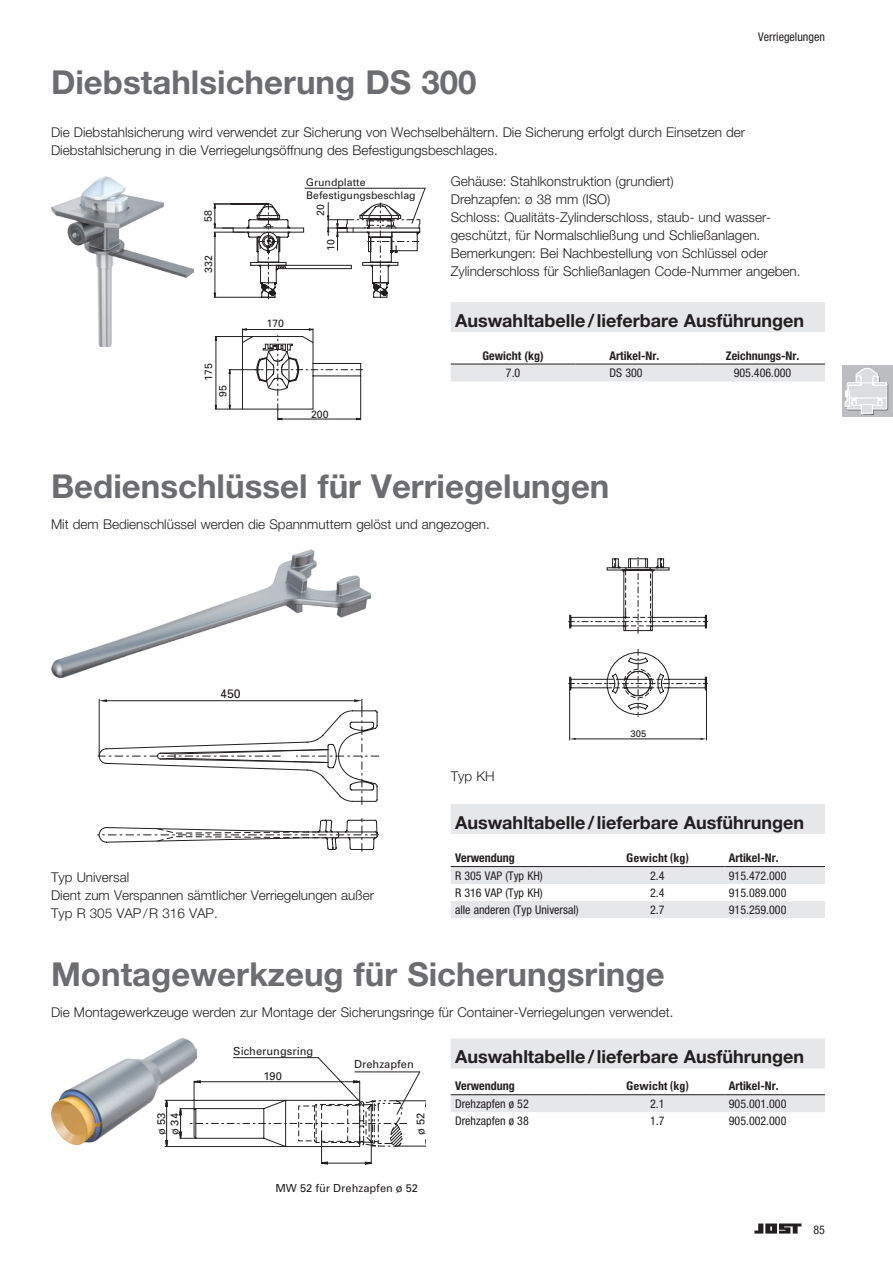
<style>
.page{position:relative;width:893px;height:1263px;background:#fff}
.page>*{position:absolute;margin:0;border:0;box-sizing:border-box;transform-origin:0 0}
.headline_grau{font:700 33px "Helvetica Neue LT";color:#6c6d70}
.subheadline_balken_g{font:700 18px "Helvetica Neue LT Pro";color:#231f20}
.fliesstext{font:300 13.5px/18px "Helvetica Neue LT Pro";color:#231f20}
.t1{font:12.3px "Univers";color:#231f20}
.tabelle_inhalt{font:condensed 12px "Helvetica Neue LT Pro";color:#231f20}
.tabelle_kopf{font:700 condensed 12px "Helvetica Neue LT Pro";color:#231f20}
.t2{font:700 condensed 12px "Univers";color:#231f20}
.kolumnentitel_-_rech{font:condensed 12px "Helvetica Neue LT Pro";color:#231f20}
.t3{font:11.1px/13.6px "Univers";color:#231f20}
.t4{font:10.5px/13.4px "Univers";color:#231f20}
.t5{font:9.45px "Univers";color:#231f20}
</style>
<div class="page">
<div style="left:842px;top:366px;width:51px;height:51px;background:#bcbdc0"></div>
<svg style="left:844px;top:367px;width:45px;height:48px"></svg>
<img style="left:754px;top:1224px;width:48px;height:9px">
<svg style="left:213px;top:188px;width:212px;height:232px"></svg>
<hr style="left:305px;top:188px;width:120px;height:1px;background:#231f20">
<div style="left:451px;top:302px;width:374px;height:30px;background:#e6e7e9"></div>
<div style="left:451px;top:365px;width:374px;height:16px;background:#e6e7e9"></div>
<hr style="left:451px;top:364px;width:124px;height:1px;background:#231f20">
<hr style="left:575px;top:364px;width:125px;height:1px;background:#231f20">
<hr style="left:700px;top:364px;width:125px;height:1px;background:#231f20">
<svg style="left:97px;top:699px;width:282px;height:152px"></svg>
<svg style="left:568px;top:557px;width:140px;height:183px"></svg>
<div style="left:451px;top:804px;width:374px;height:30px;background:#e6e7e9"></div>
<svg style="left:451px;top:867px;width:374px;height:51px"></svg>
<hr style="left:451px;top:866px;width:139px;height:1px;background:#231f20">
<hr style="left:590px;top:866px;width:135px;height:1px;background:#231f20">
<hr style="left:725px;top:866px;width:100px;height:1px;background:#231f20">
<svg style="left:165px;top:1057px;width:261px;height:107px"></svg>
<div style="left:451px;top:1038px;width:374px;height:30px;background:#e6e7e9"></div>
<div style="left:451px;top:1095px;width:374px;height:17px;background:#e6e7e9"></div>
<hr style="left:451px;top:1094px;width:139px;height:1px;background:#231f20">
<hr style="left:590px;top:1094px;width:135px;height:1px;background:#231f20">
<hr style="left:725px;top:1094px;width:100px;height:1px;background:#231f20">
<img style="left:51px;top:177px;width:143px;height:170px">
<img style="left:51px;top:550px;width:320px;height:127px">
<img style="left:51px;top:1038px;width:145px;height:106px">
<p class="headline_grau" style="left:51px;top:62px;width:427px">Diebstahlsicherung DS 300</p>
<p class="fliesstext" style="left:51px;top:123px;width:696px">Die Diebstahlsicherung wird verwendet zur Sicherung von Wechselbehältern. Die Sicherung erfolgt durch Einsetzen der<br>Diebstahlsicherung in die Verriegelungsöffnung des Befestigungsbeschlages.</p>
<p class="tabelle_inhalt" style="left:758px;top:30px;width:68px">Verriegelungen</p>
<p class="t4" style="left:201px;top:222px;width:13px;rotate:-90deg">58</p>
<p class="t4" style="left:202px;top:273px;width:19px;rotate:-90deg">332</p>
<p class="t4" style="left:202px;top:381px;width:19px;rotate:-90deg">175</p>
<p class="t4" style="left:216px;top:397px;width:13px;rotate:-90deg">95</p>
<p class="t4" style="left:306px;top:175px;width:111px">Grundplatte<br>Befestigungsbeschlag</p>
<p class="t4" style="left:313px;top:216px;width:13px;rotate:-90deg">20</p>
<p class="t4" style="left:324px;top:251px;width:13px;rotate:-90deg">10</p>
<p class="t4" style="left:267px;top:317px;width:19px">170</p>
<p class="t4" style="left:311px;top:407px;width:19px">200</p>
<p class="fliesstext" style="left:451px;top:172px;width:225px">Gehäuse: Stahlkonstruktion (grundiert)</p>
<p class="fliesstext" style="left:451px;top:190px;width:161px">Drehzapfen: ø 38 mm (ISO)</p>
<p class="fliesstext" style="left:451px;top:208px;width:322px">Schloss: Qualitäts-Zylinderschloss, staub- und wasser&shy;geschützt, für Normalschließung und Schließanlagen.</p>
<p class="fliesstext" style="left:451px;top:244px;width:351px">Bemerkungen: Bei Nachbestellung von Schlüssel oder<br>Zylinderschloss für Schließanlagen Code-Nummer angeben.</p>
<p class="subheadline_balken_g" style="left:455px;top:309px;width:351px">Auswahltabelle/lieferbare Ausführungen</p>
<p class="tabelle_kopf" style="left:483px;top:348px;width:62px">Gewicht (kg)</p>
<p class="tabelle_kopf" style="left:609px;top:348px;width:51px">Artikel-Nr.</p>
<p class="tabelle_kopf" style="left:726px;top:348px;width:75px">Zeichnungs-Nr.</p>
<p class="tabelle_inhalt" style="left:506px;top:366px;width:16px">7.0</p>
<p class="tabelle_inhalt" style="left:609px;top:366px;width:35px">DS 300</p>
<p class="tabelle_inhalt" style="left:734px;top:366px;width:59px">905.406.000</p>
<p class="headline_grau" style="left:51px;top:466px;width:560px">Bedienschlüssel für Verriegelungen</p>
<p class="fliesstext" style="left:51px;top:515px;width:440px">Mit dem Bedienschlüssel werden die Spannmuttern gelöst und angezogen.</p>
<p class="t1" style="left:220px;top:686px;width:22px">450</p>
<p class="fliesstext" style="left:51px;top:868px;width:80px">Typ Universal</p>
<p class="fliesstext" style="left:51px;top:886px;width:324px">Dient zum Verspannen sämtlicher Verriegelungen außer<br>Typ R 305 VAP/R 316 VAP.</p>
<p class="t5" style="left:631px;top:727px;width:17px">305</p>
<p class="fliesstext" style="left:451px;top:766px;width:45px">Typ KH</p>
<p class="subheadline_balken_g" style="left:455px;top:811px;width:351px">Auswahltabelle/lieferbare Ausführungen</p>
<p class="tabelle_kopf" style="left:455px;top:850px;width:61px">Verwendung</p>
<p class="t2" style="left:626px;top:851px;width:64px">Gewicht (kg)</p>
<p class="tabelle_kopf" style="left:729px;top:850px;width:51px">Artikel-Nr.</p>
<p class="tabelle_inhalt" style="left:455px;top:868px;width:89px">R 305 VAP (Typ KH)</p>
<p class="tabelle_inhalt" style="left:650px;top:868px;width:16px">2.4</p>
<p class="tabelle_inhalt" style="left:729px;top:868px;width:59px">915.472.000</p>
<p class="tabelle_inhalt" style="left:455px;top:885px;width:89px">R 316 VAP (Typ KH)</p>
<p class="tabelle_inhalt" style="left:650px;top:885px;width:16px">2.4</p>
<p class="tabelle_inhalt" style="left:729px;top:885px;width:59px">915.089.000</p>
<p class="tabelle_inhalt" style="left:455px;top:902px;width:125px">alle anderen (Typ Universal)</p>
<p class="tabelle_inhalt" style="left:650px;top:902px;width:16px">2.7</p>
<p class="tabelle_inhalt" style="left:729px;top:902px;width:59px">915.259.000</p>
<p class="headline_grau" style="left:51px;top:954px;width:615px">Montagewerkzeug für Sicherungsringe</p>
<p class="fliesstext" style="left:51px;top:1003px;width:624px">Die Montagewerkzeuge werden zur Montage der Sicherungsringe für Container-Verriegelungen verwendet.</p>
<p class="subheadline_balken_g" style="left:455px;top:1045px;width:351px">Auswahltabelle/lieferbare Ausführungen</p>
<p class="tabelle_kopf" style="left:455px;top:1078px;width:61px">Verwendung</p>
<p class="t2" style="left:626px;top:1079px;width:64px">Gewicht (kg)</p>
<p class="tabelle_kopf" style="left:729px;top:1078px;width:51px">Artikel-Nr.</p>
<p class="tabelle_inhalt" style="left:455px;top:1096px;width:75px">Drehzapfen ø 52</p>
<p class="tabelle_inhalt" style="left:650px;top:1096px;width:16px">2.1</p>
<p class="tabelle_inhalt" style="left:729px;top:1096px;width:59px">905.001.000</p>
<p class="tabelle_inhalt" style="left:455px;top:1114px;width:75px">Drehzapfen ø 38</p>
<p class="tabelle_inhalt" style="left:650px;top:1114px;width:16px">1.7</p>
<p class="tabelle_inhalt" style="left:729px;top:1114px;width:59px">905.002.000</p>
<p class="t3" style="left:233px;top:1044px;width:81px">Sicherungsring</p>
<p class="t3" style="left:354px;top:1057px;width:61px">Drehzapfen</p>
<p class="t3" style="left:263px;top:1069px;width:20px">190</p>
<p class="t3" style="left:154px;top:1135px;width:24px;rotate:-90deg">ø 53 ø 34</p>
<p class="t3" style="left:413px;top:1135px;width:24px;rotate:-90deg">ø 52</p>
<p class="t3" style="left:275px;top:1181px;width:144px">MW 52 für Drehzapfen ø 52</p>
<p class="kolumnentitel_-_rech" style="left:813px;top:1223px;width:13px">85</p>
</div>
